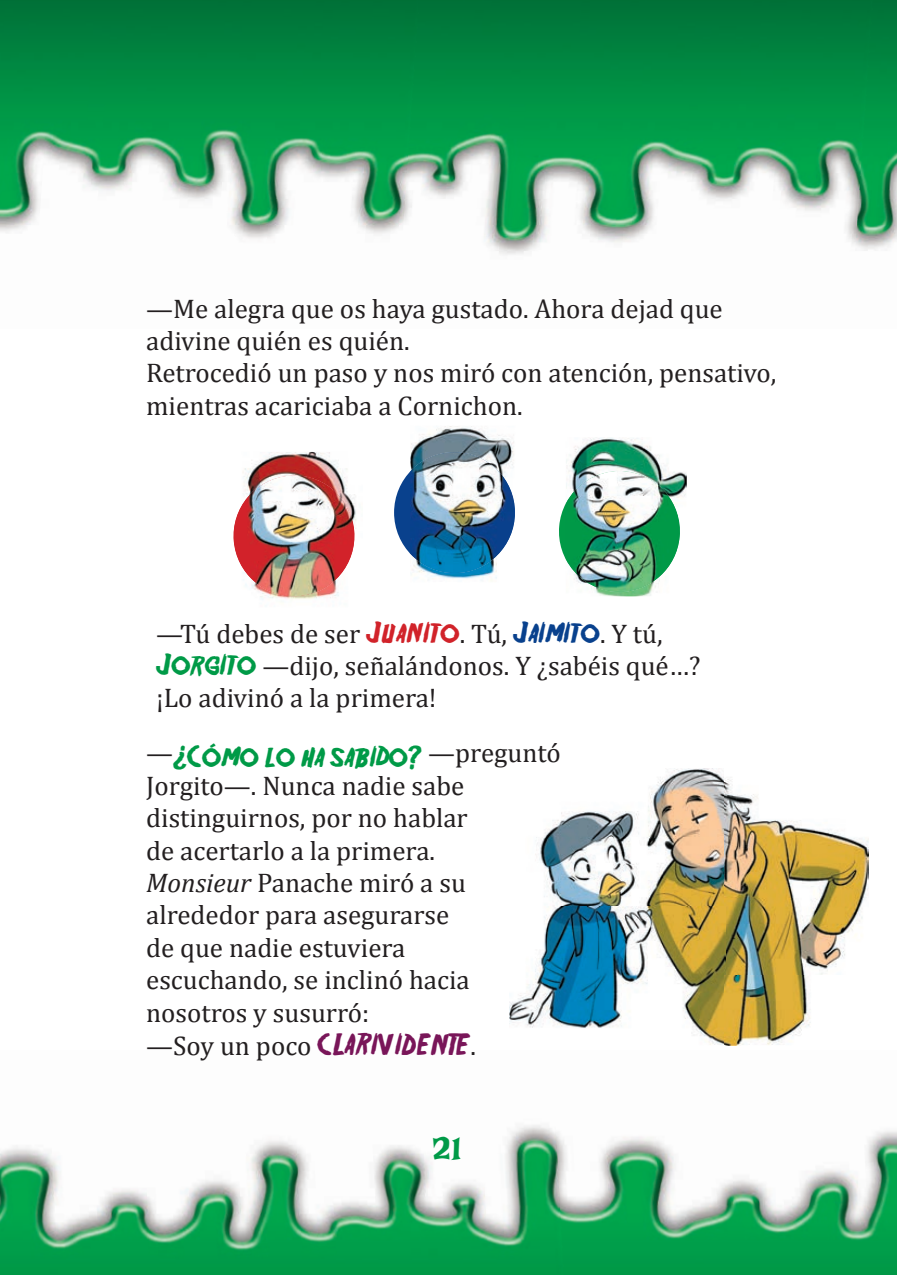
<style>
.page{position:relative;width:897px;height:1275px;background:#fff}
.page>*{position:absolute;margin:0;border:0;box-sizing:border-box;transform-origin:0 0}
.t1{font:33.75px "Lakki Reddy";color:#009a47}
.t2{font:27px/32.4px "Cambria";color:#231f20}
.t3{font:27px "Friday 13";letter-spacing:.02em;color:#009a47}
.t4{font:27px "Friday 13";letter-spacing:.03em;color:#791659}
.s1{font-family:"Friday 13";color:#d1232a}
.s2{font-family:"Friday 13";color:#09418d}
.s3{font-family:"Friday 13";color:#009a47}
.s4{font-style:italic}
.s5{font-family:"Cambria";color:#231f20}
</style>
<div class="page">
<div style="left:394px;top:452px;width:121px;height:121px;background:#09418d;border-radius:50%"></div>
<svg style="left:559px;top:503px;width:7px;height:57px"></svg>
<img style="left:509px;top:769px;width:359px;height:276px">
<img style="left:411px;top:426px;width:103px;height:155px">
<img style="left:410px;top:452px;width:105px;height:121px">
<img style="left:566px;top:437px;width:121px;height:159px">
<img style="left:566px;top:471px;width:116px;height:121px">
<img style="left:243px;top:452px;width:104px;height:148px">
<img style="left:233px;top:475px;width:123px;height:121px">
<img style="left:0;top:1125px;width:552px;height:150px">
<img style="left:552px;top:1131px;width:345px;height:144px">
<img style="left:0;top:0;width:396px;height:239px">
<img style="left:396px;top:0;width:454px;height:255px">
<img style="left:850px;top:0;width:47px;height:251px">
<p class="t2" style="left:146px;top:292px;width:631px">—Me alegra que os haya gustado. Ahora dejad que adivine quién es quién.<br>Retrocedió un paso y nos miró con atención, pensativo, mientras acariciaba a Cornichon.</p>
<p class="t2" style="left:156px;top:617px;width:546px">—Tú debes de ser <span class="s1">Juanito</span>. Tú, <span class="s2">Jaimito</span>. Y tú,<br><span class="s3">Jorgito</span> —dijo, señalándonos. Y ¿sabéis qué…? ¡Lo adivinó a la primera!</p>
<p class="t3" style="left:146px;top:740px;width:416px"><sup>—</sup>¿Cómo lo ha sabido? <sup>—preguntó</sup></p>
<p class="t2" style="left:146px;top:769px;width:325px">Jorgito—. Nunca nadie sabe distinguirnos, por no hablar de acertarlo a la primera.<br><span class="s4">Monsieur</span> Panache miró a su alrededor para asegurarse de que nadie estuviera escuchando, se inclinó hacia nosotros y susurró:</p>
<p class="t4" style="left:146px;top:1028px;width:331px"><span class="s5">—Soy un poco</span> CLARIVIDENTE<span class="s5">.</span></p>
<p class="t1" style="left:432px;top:1129px;width:32px">21</p>
</div>
